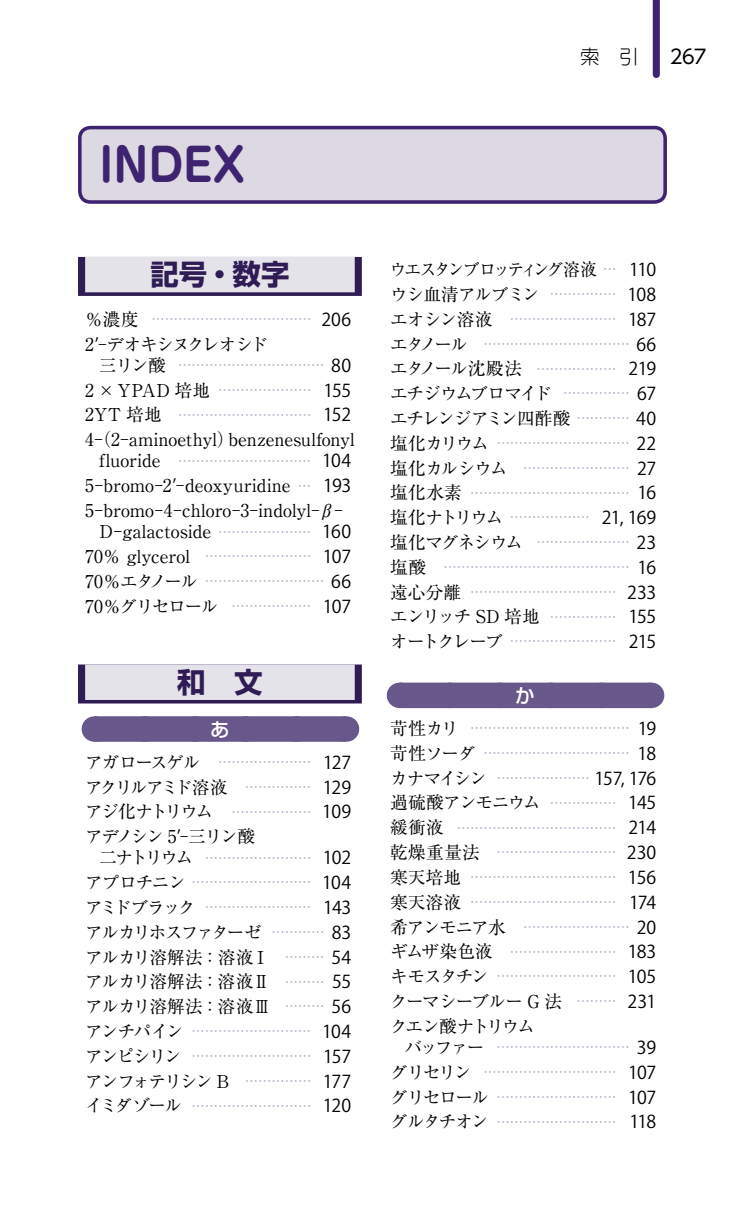
<style>
.page{position:relative;width:745px;height:1205px;background:#fff}
.page>*{position:absolute;margin:0;border:0;box-sizing:border-box;transform-origin:0 0}
.t1{font:700 46px "Jun 501 Pro";color:#3e2470}
.t2{font:700 28.25px "Shin Go Pro";color:#2f1c55}
.t3{font:19.5px "MO Clear Tone SG";color:#000}
.t4{font:300 19.5px "Jun 101 Pro";color:#000}
.t5{font:500 19.5px "Shin Go Pro";color:#fff}
.t6{font:17.75px/24.8px "Ryumin Pro";letter-spacing:-.045em;color:#000;text-align:justify}
.t7{font:17.75px/24.8px "Ryumin Pro";color:#000}
.t8{font:17.75px/24.8px "Ryumin Pro";letter-spacing:.005em;color:#000;text-align:right}
.t9{font:17.75px/24.8px "Ryumin Pro";letter-spacing:-.09em;color:#000}
.t10{font:17.75px/24.8px "Ryumin Pro";letter-spacing:-.115em;color:#000}
.t11{font:17.75px/24.8px "Ryumin Pro";letter-spacing:-.09em;color:#000;scale:.95 1}
.t12{font:17.75px "Ryumin Pro";letter-spacing:-.075em;color:#000}
.t13{font:17.75px "Ryumin Pro";letter-spacing:-.005em;color:#000}
.t14{font:17.75px "Ryumin Pro";letter-spacing:-.08em;color:#000}
.t15{font:17.75px "Ryumin Pro";letter-spacing:-.11em;color:#000}
.t16{font:13.25px/24.8px "Ryumin Pro";color:#a49cb7;text-align:justify}
.s1{font-size:17.75px;color:#000}
.s2{font-family:"Koz Go Pro";font-size:17.75px;color:#000}
.s3{font-family:"Koz Go Pro"}
.s4{font-size:13.25px;color:#a49cb7}
</style>
<div class="page">
<svg style="left:652px;top:0;width:7px;height:78px"></svg>
<svg style="left:78px;top:257px;width:283px;height:39px;background:#3d2c61"></svg>
<div style="left:85px;top:257px;width:269px;height:35px;background:#e5e3ea"></div>
<div style="left:78px;top:664px;width:283px;height:39px;background:#2f1c55"></div>
<div style="left:85px;top:664px;width:269px;height:36px;background:#e5e3ea"></div>
<div style="left:94px;top:716px;width:251px;height:26px;background:#67578a"></div>
<svg style="left:144px;top:716px;width:176px;height:26px"></svg>
<svg style="left:345px;top:716px;width:1px;height:26px"></svg>
<div style="left:399px;top:682px;width:251px;height:26px;background:#67578a"></div>
<svg style="left:449px;top:682px;width:176px;height:1px"></svg>
<svg style="left:650px;top:682px;width:1px;height:26px"></svg>
<div style="left:80px;top:128px;width:584px;height:74px;background:#ddd9e2;border-radius:11px"></div>
<div style="left:78px;top:126px;width:588px;height:78px;border:4px solid #3e2470;border-radius:11px"></div>
<p class="t1" style="left:99px;top:128px;width:147px">INDEX</p>
<p class="t2" style="left:150px;top:252px;width:141px">記号・数字</p>
<p class="t16" style="left:85px;top:306px;width:267px"><span class="s1">％濃度</span> ……………………………… <span class="s2">206</span></p>
<p class="t9" style="left:85px;top:330px;width:184px">2<span class="s3">ʼ</span>-デオキシヌクレオシド</p>
<p class="t16" style="left:99px;top:352px;width:253px"><span class="s1">三リン酸</span> …………………………… <span class="s2">80</span></p>
<p class="t6" style="left:85px;top:376px;width:267px">2 ×YPAD 培地 <span class="s4">…………………</span> <span class="s3">155</span></p>
<p class="t16" style="left:85px;top:401px;width:267px"><span class="s1">2YT 培地</span> ………………………… <span class="s2">152</span></p>
<p class="t13" style="left:85px;top:426px;width:271px">4-（2-aminoethyl）benzenesulfonyl</p>
<p class="t16" style="left:99px;top:447px;width:253px"><span class="s1">fluoride</span> ………………………… <span class="s2">104</span></p>
<p class="t7" style="left:85px;top:472px;width:267px">5-bromo-2<span class="s3">ʼ</span>-deoxyuridine <span class="s4">…</span> <span class="s3">193<br></span>5-bromo-4-chloro-3-indolyl-β-</p>
<p class="t8" style="left:85px;top:518px;width:267px">D-galactoside <span class="s4">…………………</span> <span class="s3">160<br></span>70％ glycerol <span class="s4">……………………</span> <span class="s3">107</span></p>
<p class="t16" style="left:85px;top:568px;width:267px"><span class="s1">70％エタノール</span> ……………………… <span class="s2">66</span></p>
<p class="t14" style="left:85px;top:592px;width:267px">70％グリセロール <span class="s4">………………</span> <span class="s3">107</span></p>
<p class="t2" style="left:177px;top:660px;width:87px">和 文</p>
<p class="t5" style="left:210px;top:713px;width:21px">あ</p>
<p class="t6" style="left:85px;top:748px;width:267px">アガロースゲル <span class="s4">…………………</span> <span class="s3">127</span>アクリルアミド溶液 <span class="s4">……………</span> <span class="s3">129</span>アジ化ナトリウム <span class="s4">………………</span> <span class="s3">109</span>アデノシン 5<span class="s3">ʼ</span>-三リン酸</p>
<p class="t16" style="left:85px;top:844px;width:267px;text-indent:14px"><span class="s1">二ナトリウム</span> …………………… <span class="s2">102</span><span class="s1">アプロチニン</span> ……………………… <span class="s2">104</span><span class="s1">アミドブラック</span> …………………… <span class="s2">143</span></p>
<p class="t6" style="left:85px;top:918px;width:267px">アルカリホスファターゼ <span class="s4">…………</span> <span class="s3">83</span>アルカリ溶解法：溶液Ⅰ <span class="s4">………</span> <span class="s3">54</span>アルカリ溶解法：溶液Ⅱ <span class="s4">………</span> <span class="s3">55</span>アルカリ溶解法：溶液Ⅲ <span class="s4">………</span> <span class="s3">56</span></p>
<p class="t16" style="left:85px;top:1018px;width:267px"><span class="s1">アンチパイン</span> ……………………… <span class="s2">104</span><span class="s1">アンピシリン</span> ……………………… <span class="s2">157</span></p>
<p class="t15" style="left:85px;top:1067px;width:267px">アンフォテリシン B <span class="s4">……………</span> <span class="s3">177</span></p>
<p class="t16" style="left:85px;top:1092px;width:267px"><span class="s1">イミダゾール</span> ……………………… <span class="s2">120</span></p>
<p class="t4" style="left:579px;top:41px;width:60px">索 引</p>
<p class="t3" style="left:669px;top:44px;width:37px">267</p>
<p class="t11" style="left:389px;top:256px;width:282px">ウエスタンブロッティング溶液 <span class="s4">…</span> <span class="s3">110</span>ウシ血清アルブミン <span class="s4">……………</span> <span class="s3">108</span></p>
<p class="t16" style="left:390px;top:306px;width:267px"><span class="s1">エオシン溶液</span> …………………… <span class="s2">187</span><span class="s1">エタノール</span> …………………………… <span class="s2">66</span></p>
<p class="t6" style="left:390px;top:355px;width:267px">エタノール沈殿法 <span class="s4">………………</span> <span class="s3">219</span>エチジウムブロマイド <span class="s4">……………</span> <span class="s3">67</span>エチレンジアミン四酢酸 <span class="s4">…………</span> <span class="s3">40</span></p>
<p class="t16" style="left:390px;top:430px;width:267px"><span class="s1">塩化カリウム</span> ………………………… <span class="s2">22</span><span class="s1">塩化カルシウム</span> …………………… <span class="s2">27</span><span class="s1">塩化水素</span> ……………………………… <span class="s2">16</span></p>
<p class="t10" style="left:390px;top:504px;width:267px">塩化ナトリウム <span class="s4">………………</span> <span class="s3">21, 169</span>塩化マグネシウム <span class="s4">…………………</span> <span class="s3">23</span></p>
<p class="t16" style="left:390px;top:554px;width:267px"><span class="s1">塩酸</span> …………………………………… <span class="s2">16</span><span class="s1">遠心分離</span> …………………………… <span class="s2">233</span></p>
<p class="t12" style="left:390px;top:603px;width:267px">エンリッチ SD 培地 <span class="s4">……………</span> <span class="s3">155</span></p>
<p class="t16" style="left:390px;top:628px;width:267px"><span class="s1">オートクレーブ</span> …………………… <span class="s2">215</span></p>
<p class="t5" style="left:515px;top:679px;width:21px">か</p>
<p class="t16" style="left:390px;top:715px;width:267px"><span class="s1">苛性カリ</span> ……………………………… <span class="s2">19</span><span class="s1">苛性ソーダ</span> …………………………… <span class="s2">18</span><span class="s1">カナマイシン</span> ………………… <span class="s2">157, 176</span></p>
<p class="t12" style="left:390px;top:789px;width:267px">過硫酸アンモニウム <span class="s4">……………</span> <span class="s3">145</span></p>
<p class="t16" style="left:390px;top:814px;width:267px"><span class="s1">緩衝液</span> ……………………………… <span class="s2">214</span><span class="s1">乾燥重量法</span> ……………………… <span class="s2">230</span><span class="s1">寒天培地</span> …………………………… <span class="s2">156</span><span class="s1">寒天溶液</span> …………………………… <span class="s2">174</span><span class="s1">希アンモニア水</span> …………………… <span class="s2">20</span><span class="s1">ギムザ染色液</span> …………………… <span class="s2">183</span><span class="s1">キモスタチン</span> ……………………… <span class="s2">105</span></p>
<p class="t9" style="left:390px;top:988px;width:267px">クーマシーブルー G 法 <span class="s4">………</span> <span class="s3">231</span>クエン酸ナトリウム</p>
<p class="t16" style="left:390px;top:1034px;width:267px;text-indent:14px"><span class="s1">バッファー</span> ………………………… <span class="s2">39</span><span class="s1">グリセリン</span> ………………………… <span class="s2">107</span><span class="s1">グリセロール</span> ……………………… <span class="s2">107</span><span class="s1">グルタチオン</span> ……………………… <span class="s2">118</span></p>
</div>
